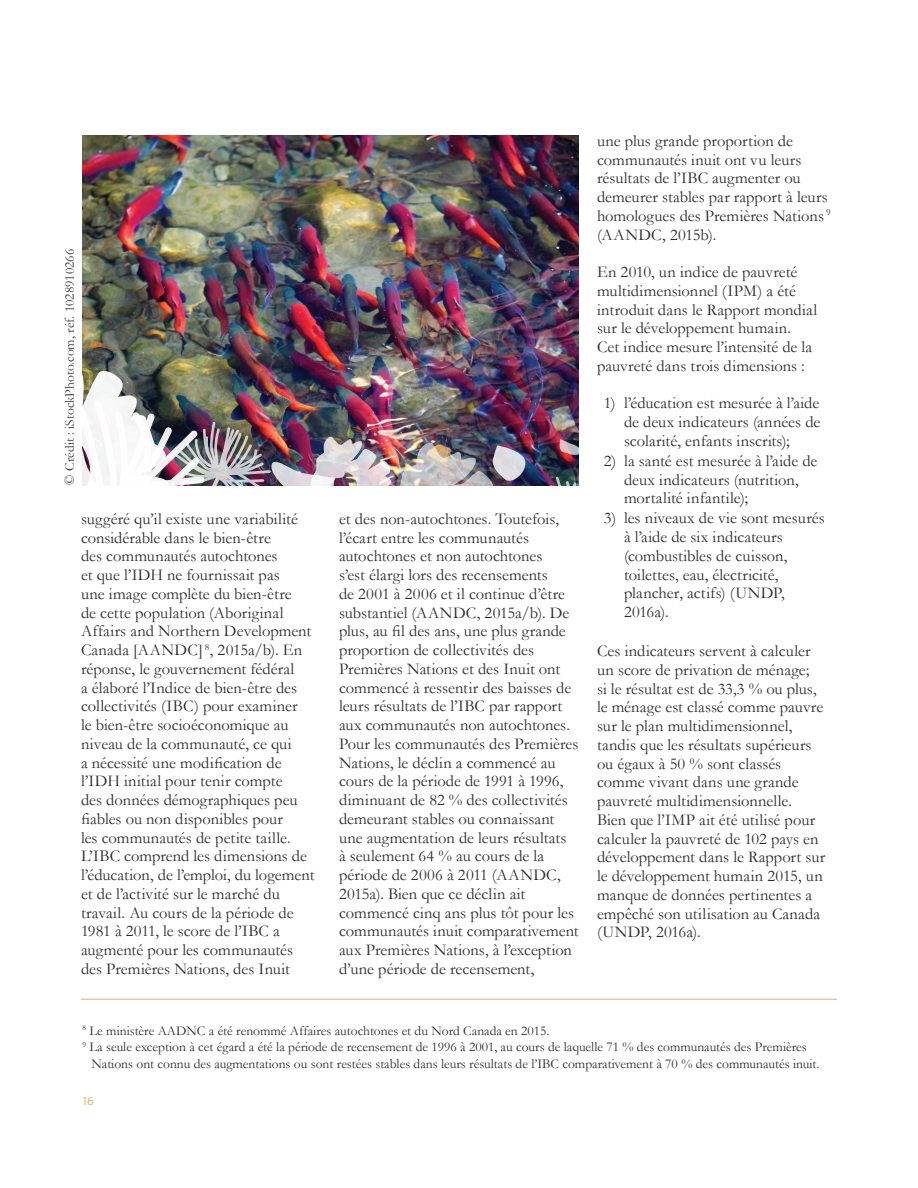
<style>
.page{position:relative;width:918px;height:1188px;background:#fff}
.page>*{position:absolute;margin:0;border:0;box-sizing:border-box;transform-origin:0 0}
.t1{font:16.5px/18.8px "Garamond";color:#2e2b2c}
.t2{font:13.5px "Garamond";color:#2e2b2c}
.t3{font:13.5px "Garamond";color:#3e3e3f}
.t4{font:300 12px "Myriad Pro";color:#de791b}
</style>
<div class="page">
<hr style="left:81px;top:999px;width:756px;height:1px;background:#eda96d">
<img style="left:82px;top:135px;width:497px;height:305px">
<img style="left:82px;top:362px;width:217px;height:60px">
<img style="left:421px;top:440px;width:71px;height:46px">
<svg style="left:82px;top:400px;width:123px;height:22px"></svg>
<img style="left:492px;top:422px;width:87px;height:64px">
<img style="left:82px;top:422px;width:339px;height:64px">
<p class="t3" style="left:60px;top:484px;width:237px;rotate:-90deg">© Crédit : iStockPhoto.com, réf. 1028910266</p>
<p class="t1" style="left:81px;top:509px;width:235px">suggéré qu’il existe une variabilité considérable dans le bien-être<br>des communautés autochtones<br>et que l’IDH ne fournissait pas<br>une image complète du bien-être<br>de cette population (Aboriginal<br>Affairs and Northern Development<br>Canada [AANDC] <sup>8</sup>, 2015a/b). En réponse, le gouvernement fédéral<br>a élaboré l’Indice de bien-être des collectivités (IBC) pour examiner<br>le bien-être socioéconomique au niveau de la communauté, ce qui<br>a nécessité une modification de l’IDH initial pour tenir compte<br>des données démographiques peu fiables ou non disponibles pour<br>les communautés de petite taille.<br>L’IBC comprend les dimensions de l’éducation, de l’emploi, du logement et de l’activité sur le marché du travail. Au cours de la période de<br>1981 à 2011, le score de l’IBC a augmenté pour les communautés des Premières Nations, des Inuit</p>
<p class="t1" style="left:339px;top:509px;width:241px">et des non-autochtones. Toutefois, l’écart entre les communautés autochtones et non autochtones<br>s’est élargi lors des recensements<br>de 2001 à 2006 et il continue d’être substantiel (AANDC, 2015a/b). De plus, au fil des ans, une plus grande proportion de collectivités des Premières Nations et des Inuit ont commencé à ressentir des baisses de leurs résultats de l’IBC par rapport aux communautés non autochtones.<br>Pour les communautés des Premières Nations, le déclin a commencé au cours de la période de 1991 à 1996, diminuant de 82 % des collectivités demeurant stables ou connaissant une augmentation de leurs résultats<br>à seulement 64 % au cours de la période de 2006 à 2011 (AANDC, 2015a). Bien que ce déclin ait commencé cinq ans plus tôt pour les communautés inuit comparativement aux Premières Nations, à l’exception d’une période de recensement,</p>
<p class="t1" style="left:597px;top:131px;width:235px">une plus grande proportion de communautés inuit ont vu leurs résultats de l’IBC augmenter ou demeurer stables par rapport à leurs homologues des Premières Nations <sup>9 </sup>(AANDC, 2015b).</p>
<p class="t1" style="left:597px;top:262px;width:222px">En 2010, un indice de pauvreté multidimensionnel (IPM) a été introduit dans le Rapport mondial sur le développement humain.<br>Cet indice mesure l’intensité de la pauvreté dans trois dimensions :</p>
<p class="t1" style="left:624px;top:393px;width:198px;text-align:justify;text-indent:-20px">1) l’éducation est mesurée à l’aide de deux indicateurs (années de scolarité, enfants inscrits);</p>
<p class="t1" style="left:624px;top:451px;width:195px;text-indent:-20px">2) la santé est mesurée à l’aide de deux indicateurs (nutrition, mortalité infantile);</p>
<p class="t1" style="left:624px;top:509px;width:202px;text-indent:-20px">3) les niveaux de vie sont mesurés à l’aide de six indicateurs (combustibles de cuisson, toilettes, eau, électricité, plancher, actifs) (UNDP,<br>2016a).</p>
<p class="t1" style="left:597px;top:641px;width:230px">Ces indicateurs servent à calculer un score de privation de ménage;<br>si le résultat est de 33,3 % ou plus, le ménage est classé comme pauvre sur le plan multidimensionnel, tandis que les résultats supérieurs ou égaux à 50 % sont classés comme vivant dans une grande pauvreté multidimensionnelle.<br>Bien que l’IMP ait été utilisé pour calculer la pauvreté de 102 pays en développement dans le Rapport sur le développement humain 2015, un manque de données pertinentes a empêché son utilisation au Canada (UNDP, 2016a).</p>
<p class="t2" style="left:82px;top:1022px;width:468px"><sup>8</sup> Le ministère AADNC a été renommé Affaires autochtones et du Nord Canada en 2015.</p>
<p class="t2" style="left:82px;top:1038px;width:726px"><sup>9</sup> La seule exception à cet égard a été la période de recensement de 1996 à 2001, au cours de laquelle 71 % des communautés des Premières</p>
<p class="t2" style="left:92px;top:1055px;width:729px">Nations ont connu des augmentations ou sont restées stables dans leurs résultats de l’IBC comparativement à 70 % des communautés inuit.</p>
<p class="t4" style="left:82px;top:1095px;width:13px">16</p>
</div>
